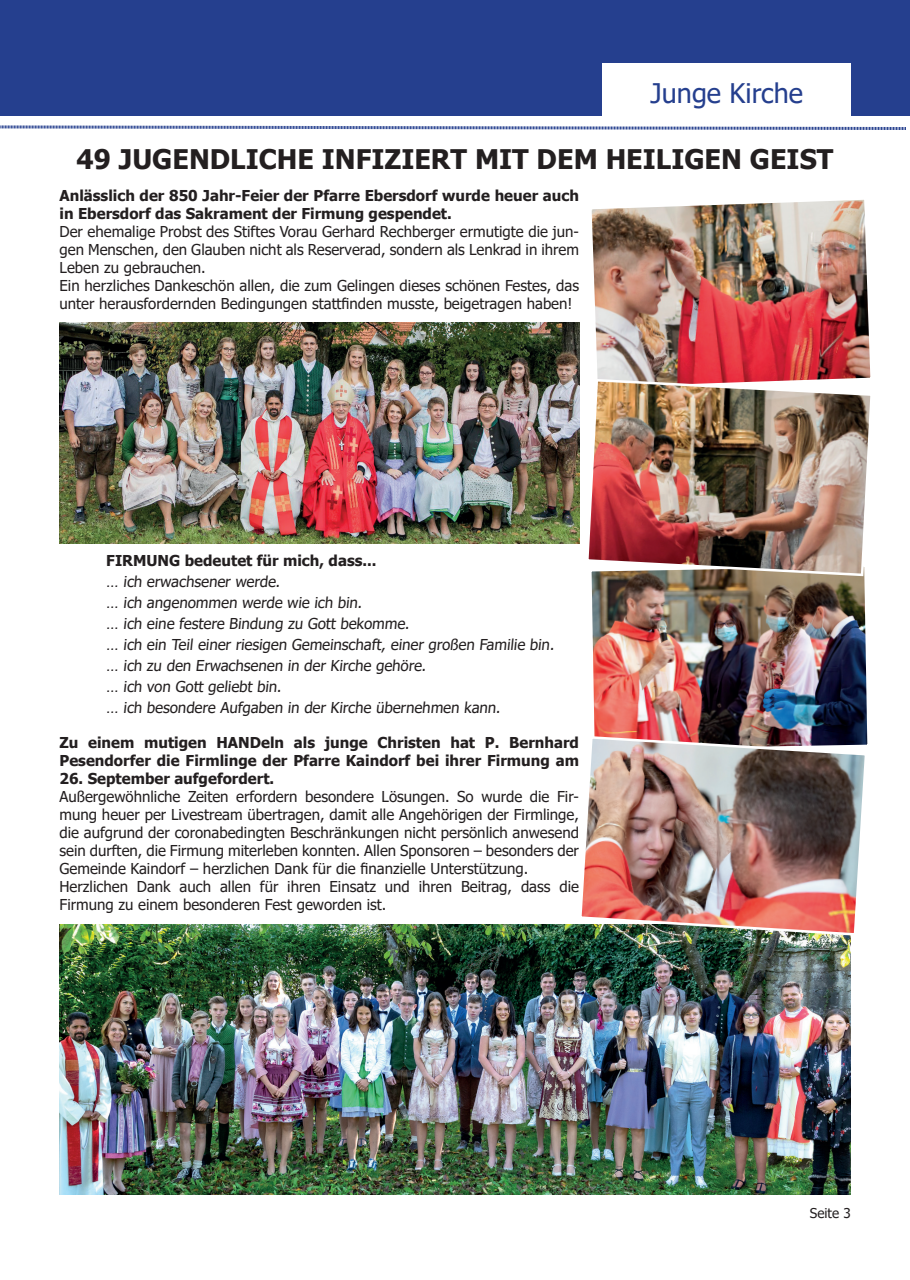
<style>
.page{position:relative;width:910px;height:1280px;background:#fff}
.page>*{position:absolute;margin:0;border:0;box-sizing:border-box;transform-origin:0 0}
.t1{font:700 27px "Tahoma";color:#231f20}
.t2{font:27px "Tahoma";color:#253f8e}
.t3{font:15px/18px "Tahoma";color:#231f20}
.t4{font:700 15px/18px "Tahoma";color:#231f20}
.t5{font:13.5px "Tahoma";color:#231f20}
</style>
<div class="page">
<div style="left:0;top:0;width:910px;height:116px;background:#253f8e"></div>
<div style="left:603px;top:64px;width:248px;height:53px;background:#fff"></div>
<svg style="left:0;top:125px;width:906px;height:5px"></svg>
<img style="left:60px;top:323px;width:519px;height:220px">
<img style="left:60px;top:924px;width:790px;height:271px">
<img style="left:591px;top:577px;width:277px;height:158px">
<img style="left:578px;top:735px;width:290px;height:202px">
<img style="left:591px;top:199px;width:280px;height:179px">
<img style="left:588px;top:378px;width:283px;height:199px">
<h1 class="t2" style="left:651px;top:75px;width:154px">Junge Kirche</h1>
<h1 class="t1" style="left:77px;top:141px;width:758px">49 JUGENDLICHE INFIZIERT MIT DEM HEILIGEN GEIST</h1>
<p class="t4" style="left:60px;top:188px;width:521px">Anlässlich der 850 Jahr-Feier der Pfarre Ebersdorf wurde heuer auch in Ebersdorf das Sakrament der Firmung gespendet.</p>
<p class="t3" style="left:60px;top:224px;width:521px">Der ehemalige Probst des Stiftes Vorau Gerhard Rechberger ermutigte die jun&shy;gen Menschen, den Glauben nicht als Reserverad, sondern als Lenkrad in ihrem Leben zu gebrauchen.<br>Ein herzliches Dankeschön allen, die zum Gelingen dieses schönen Festes, das unter herausfordernden Bedingungen stattfinden musste, beigetragen haben!</p>
<p class="t4" style="left:106px;top:552px;width:272px">FIRMUNG bedeutet für mich, dass...</p>
<p class="t3" style="left:106px;top:572px;width:452px;line-height:21px">… ich erwachsener werde.<br>… ich angenommen werde wie ich bin.<br>… ich eine festere Bindung zu Gott bekomme.<br>… ich ein Teil einer riesigen Gemeinschaft, einer großen Familie bin. … ich zu den Erwachsenen in der Kirche gehöre.<br>… ich von Gott geliebt bin.<br>… ich besondere Aufgaben in der Kirche übernehmen kann.</p>
<p class="t4" style="left:60px;top:734px;width:521px">Zu einem mutigen HANDeln als junge Christen hat P. Bernhard<br>Pesendorfer die Firmlinge der Pfarre Kaindorf bei ihrer Firmung am</p>
<p class="t4" style="left:60px;top:770px;width:216px">26. September aufgefordert.</p>
<p class="t3" style="left:60px;top:788px;width:521px">Außergewöhnliche Zeiten erfordern besondere Lösungen. So wurde die Fir&shy;mung heuer per Livestream übertragen, damit alle Angehörigen der Firmlinge, die aufgrund der coronabedingten Beschränkungen nicht persönlich anwesend sein durften, die Firmung miterleben konnten. Allen Sponsoren – besonders der Gemeinde Kaindorf – herzlichen Dank für die finanzielle Unterstützung.<br>Herzlichen Dank auch allen für ihren Einsatz und ihren Beitrag, dass die Firmung zu einem besonderen Fest geworden ist.</p>
<p class="t5" style="left:810px;top:1204px;width:42px">Seite 3</p>
</div>
